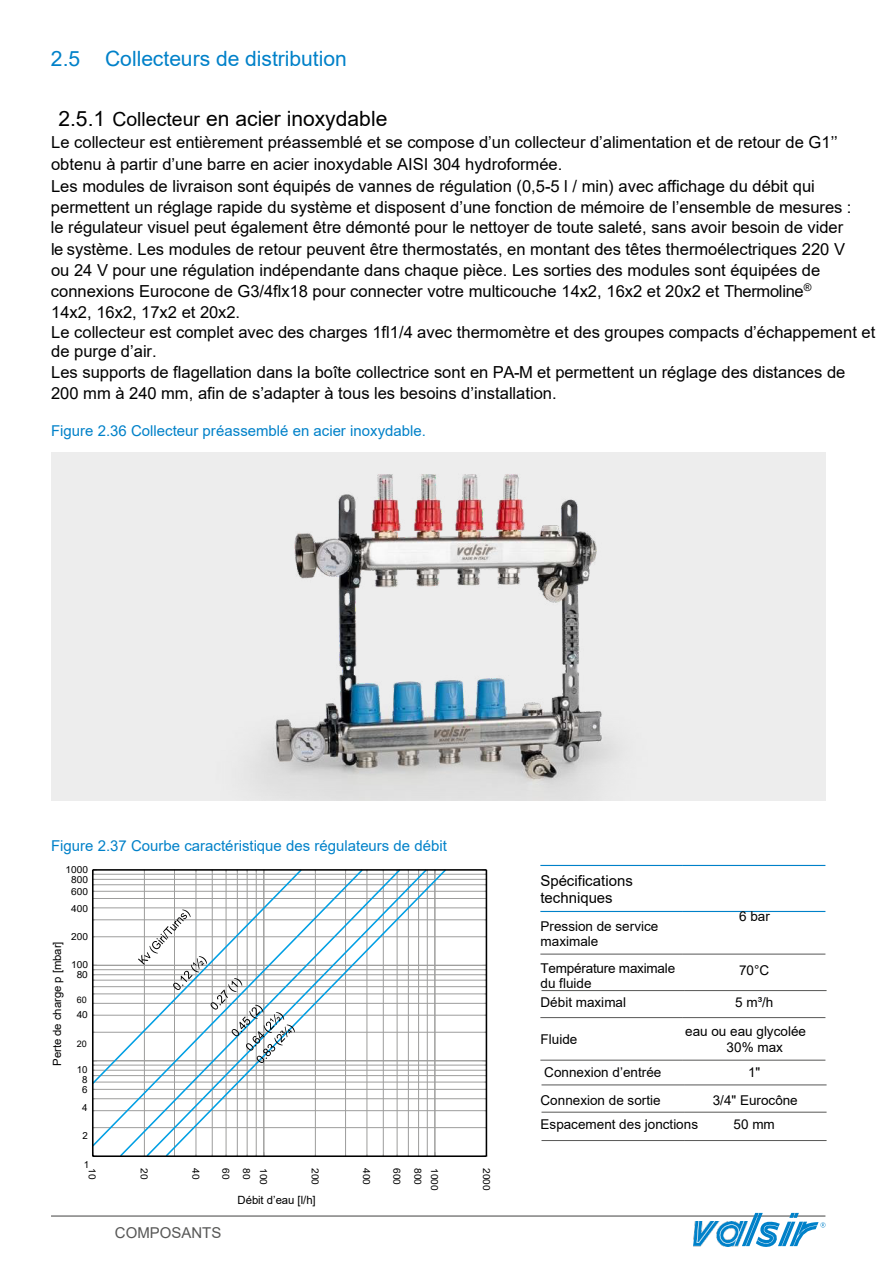
<style>
.page{position:relative;width:894px;height:1264px;background:#fff}
.page>*{position:absolute;margin:0;border:0;box-sizing:border-box;transform-origin:0 0}
.t1{font:21px "Arial";color:#000}
.t2{font:21px "Arial";color:#0081c9}
.t3{font:16.5px/20.9px "Arial";color:#000}
.t4{font:15px "Arial";color:#0081c9}
.t5{font:15px/17.1px "Arial";color:#000}
.t6{font:15px "Arial";color:#575756}
.t7{font:13.5px/15px "Arial";color:#000}
.t8{font:11.4px "Arial";color:#000}
.t9{font:9.75px/10.2px "Arial";letter-spacing:-.005em;color:#000;scale:1.04 1}
.t10{font:9.75px/18px "Arial";letter-spacing:-.005em;color:#000}
.t11{font:9px "Arial";color:#000}
.s1{font-size:19.5px}
</style>
<div class="page">
<hr style="left:93px;top:1127px;width:393px;height:1px;background:#9d9d9c">
<hr style="left:93px;top:1110px;width:393px;height:1px;background:#9d9d9c">
<hr style="left:93px;top:1098px;width:393px;height:1px;background:#9d9d9c">
<hr style="left:93px;top:1088px;width:393px;height:1px;background:#9d9d9c">
<hr style="left:93px;top:1081px;width:393px;height:1px;background:#9d9d9c">
<hr style="left:93px;top:1075px;width:393px;height:1px;background:#9d9d9c">
<hr style="left:93px;top:1069px;width:393px;height:1px;background:#9d9d9c">
<hr style="left:93px;top:1064px;width:393px;height:1px;background:#9d9d9c">
<hr style="left:93px;top:1060px;width:393px;height:1px;background:#9d9d9c">
<svg style="left:482px;top:1061px;width:3px;height:21px"></svg>
<hr style="left:93px;top:1031px;width:393px;height:1px;background:#9d9d9c">
<hr style="left:93px;top:1014px;width:393px;height:1px;background:#9d9d9c">
<hr style="left:93px;top:1002px;width:393px;height:1px;background:#9d9d9c">
<hr style="left:93px;top:993px;width:393px;height:1px;background:#9d9d9c">
<hr style="left:93px;top:986px;width:393px;height:1px;background:#9d9d9c">
<hr style="left:93px;top:979px;width:393px;height:1px;background:#9d9d9c">
<hr style="left:93px;top:974px;width:393px;height:1px;background:#9d9d9c">
<hr style="left:93px;top:969px;width:393px;height:1px;background:#9d9d9c">
<hr style="left:93px;top:964px;width:393px;height:1px;background:#9d9d9c">
<svg style="left:482px;top:964px;width:3px;height:16px"></svg>
<hr style="left:93px;top:936px;width:393px;height:1px;background:#9d9d9c">
<hr style="left:93px;top:919px;width:393px;height:1px;background:#9d9d9c">
<hr style="left:93px;top:907px;width:393px;height:1px;background:#9d9d9c">
<hr style="left:93px;top:898px;width:393px;height:1px;background:#9d9d9c">
<hr style="left:93px;top:890px;width:393px;height:1px;background:#9d9d9c">
<hr style="left:93px;top:884px;width:393px;height:1px;background:#9d9d9c">
<hr style="left:93px;top:878px;width:393px;height:1px;background:#9d9d9c">
<hr style="left:93px;top:873px;width:393px;height:1px;background:#9d9d9c">
<svg style="left:482px;top:870px;width:3px;height:21px"></svg>
<hr style="left:485px;top:869px;width:2px;height:286px;background:#000">
<svg style="left:93px;top:870px;width:25px;height:277px"></svg>
<svg style="left:118px;top:870px;width:27px;height:287px"></svg>
<svg style="left:145px;top:870px;width:19px;height:287px"></svg>
<svg style="left:164px;top:870px;width:283px;height:287px"></svg>
<hr style="left:93px;top:868px;width:393px;height:2px;background:#000">
<hr style="left:92px;top:869px;width:1px;height:286px;background:#000">
<hr style="left:93px;top:1155px;width:393px;height:1px;background:#000">
<div style="left:51px;top:451px;width:774px;height:349px;background:#ededed"></div>
<img style="left:128px;top:451px;width:619px;height:349px">
<hr style="left:540px;top:1059px;width:142px;height:1px;background:#575756">
<hr style="left:682px;top:1059px;width:143px;height:1px;background:#575756">
<hr style="left:540px;top:953px;width:142px;height:1px;background:#575756">
<hr style="left:682px;top:953px;width:143px;height:1px;background:#575756">
<hr style="left:540px;top:910px;width:142px;height:1px;background:#0081c9">
<hr style="left:682px;top:910px;width:143px;height:1px;background:#0081c9">
<hr style="left:51px;top:1215px;width:774px;height:1px;background:#575756">
<hr style="left:541px;top:1139px;width:143px;height:1px;background:#575756">
<hr style="left:684px;top:1139px;width:142px;height:1px;background:#575756">
<hr style="left:541px;top:1111px;width:143px;height:1px;background:#575756">
<hr style="left:684px;top:1111px;width:142px;height:1px;background:#575756">
<hr style="left:541px;top:1084px;width:143px;height:1px;background:#575756">
<hr style="left:684px;top:1084px;width:142px;height:1px;background:#575756">
<hr style="left:541px;top:989px;width:143px;height:1px;background:#575756">
<hr style="left:684px;top:989px;width:142px;height:1px;background:#575756">
<img style="left:693px;top:1221px;width:48px;height:25px">
<svg style="left:741px;top:1212px;width:84px;height:34px"></svg>
<hr style="left:540px;top:1016px;width:142px;height:1px;background:#575756">
<hr style="left:682px;top:1016px;width:143px;height:1px;background:#575756">
<svg style="left:138px;top:909px;width:157px;height:153px"></svg>
<hr style="left:540px;top:864px;width:142px;height:1px;background:#0081c9">
<hr style="left:682px;top:864px;width:143px;height:1px;background:#0081c9">
<p class="t2" style="left:51px;top:44px;width:297px">2.5 Collecteurs de distribution</p>
<p class="t1" style="left:58px;top:104px;width:330px">2.5.1 <span class="s1">Collecteur</span> en acier inoxydable</p>
<p class="t3" style="left:51px;top:131px;width:825px">Le collecteur est entièrement préassemblé et se compose d’un collecteur d’alimentation et de retour de G1’’ obtenu à partir d’une barre en acier inoxydable AISI 304 hydroformée.<br>Les modules de livraison sont équipés de vannes de régulation (0,5-5 l / min) avec affichage du débit qui permettent un réglage rapide du système et disposent d’une fonction de mémoire de l’ensemble de mesures :<br>le régulateur visuel peut également être démonté pour le nettoyer de toute saleté, sans avoir besoin de vider<br>le système. Les modules de retour peuvent être thermostatés, en montant des têtes thermoélectriques 220 V<br>ou 24 V pour une régulation indépendante dans chaque pièce. Les sorties des modules sont équipées de connexions Eurocone de G3/4flx18 pour connecter votre multicouche 14x2, 16x2 et 20x2 et Thermoline<sup>®<br></sup>14x2, 16x2, 17x2 et 20x2.<br>Le collecteur est complet avec des charges 1fl1/4 avec thermomètre et des groupes compacts d’échappement et de purge d’air.</p>
<p class="t3" style="left:51px;top:361px;width:795px">Les supports de flagellation dans la boîte collectrice sont en PA-M et permettent un réglage des distances de<br>200 mm à 240 mm, afin de s’adapter à tous les besoins d’installation.</p>
<p class="t4" style="left:51px;top:420px;width:376px">Figure 2.36 Collecteur préassemblé en acier inoxydable.</p>
<p class="t4" style="left:51px;top:834px;width:397px">Figure 2.37 Courbe caractéristique des régulateurs de débit</p>
<p class="t9" style="left:66px;top:864px;width:23px;text-align:center">1000<br>800</p>
<p class="t9" style="left:71px;top:883px;width:18px;line-height:16.5px">600<br>400</p>
<p class="t9" style="left:71px;top:931px;width:18px">200</p>
<p class="t9" style="left:71px;top:959px;width:18px;text-align:center">100<br>80</p>
<p class="t5" style="left:540px;top:871px;width:94px">Spécifications techniques</p>
<p class="t7" style="left:540px;top:918px;width:119px">Pression de service maximale</p>
<p class="t7" style="left:540px;top:960px;width:136px">Température maximale du fluide</p>
<p class="t7" style="left:739px;top:908px;width:32px">6 bar</p>
<p class="t8" style="left:49px;top:1065px;width:126px;rotate:-90deg">P e t r e ed eg r ahc p m[ ] r ab</p>
<p class="t7" style="left:739px;top:962px;width:32px">70°C</p>
<p class="t11" style="left:77px;top:993px;width:12px">60</p>
<p class="t7" style="left:540px;top:994px;width:87px">Débit maximal</p>
<p class="t7" style="left:735px;top:994px;width:40px">5 m³/h</p>
<p class="t9" style="left:77px;top:1009px;width:12px">40</p>
<p class="t7" style="left:685px;top:1023px;width:122px">eau ou eau glycolée</p>
<p class="t11" style="left:77px;top:1037px;width:12px">20</p>
<p class="t7" style="left:726px;top:1038px;width:58px">30% max</p>
<p class="t10" style="left:77px;top:1060px;width:12px">10</p>
<p class="t7" style="left:544px;top:1064px;width:118px">Connexion d’entrée</p>
<p class="t7" style="left:747px;top:1064px;width:14px">1"</p>
<p class="t10" style="left:82px;top:1079px;width:7px">6<br>4</p>
<p class="t7" style="left:540px;top:1092px;width:121px">Connexion de sortie</p>
<p class="t7" style="left:712px;top:1092px;width:87px">3/4" Eurocône</p>
<p class="t7" style="left:540px;top:1116px;width:159px">Espacement des jonctions</p>
<p class="t7" style="left:733px;top:1116px;width:43px">50 mm</p>
<p class="t10" style="left:82px;top:1126px;width:7px">2</p>
<p class="t10" style="left:84px;top:1154px;width:7px">1</p>
<p class="t8" style="left:237px;top:1191px;width:80px">Débit d’eau [l/h]</p>
<p class="t6" style="left:115px;top:1221px;width:108px">COMPOSANTS</p>
<p class="t7" style="left:540px;top:1031px;width:38px">Fluide</p>
<p class="t10" style="left:82px;top:1070px;width:7px">8</p>
<p class="t9" style="left:201px;top:1167px;width:12px;rotate:90deg">40</p>
<p class="t9" style="left:372px;top:1167px;width:18px;rotate:90deg">400</p>
<p class="t9" style="left:149px;top:1167px;width:12px;rotate:90deg">20</p>
<p class="t9" style="left:320px;top:1167px;width:18px;rotate:90deg">200</p>
<p class="t9" style="left:491px;top:1167px;width:23px;rotate:90deg">2000</p>
<p class="t9" style="left:402px;top:1167px;width:18px;rotate:90deg">600</p>
<p class="t9" style="left:231px;top:1167px;width:12px;rotate:90deg">60</p>
<p class="t9" style="left:443px;top:1167px;width:23px;line-height:16.5px;rotate:90deg">1000<br>800</p>
<p class="t9" style="left:272px;top:1167px;width:18px;line-height:17.2px;rotate:90deg">100<br>80</p>
<p class="t9" style="left:98px;top:1167px;width:12px;rotate:90deg">10</p>
</div>
